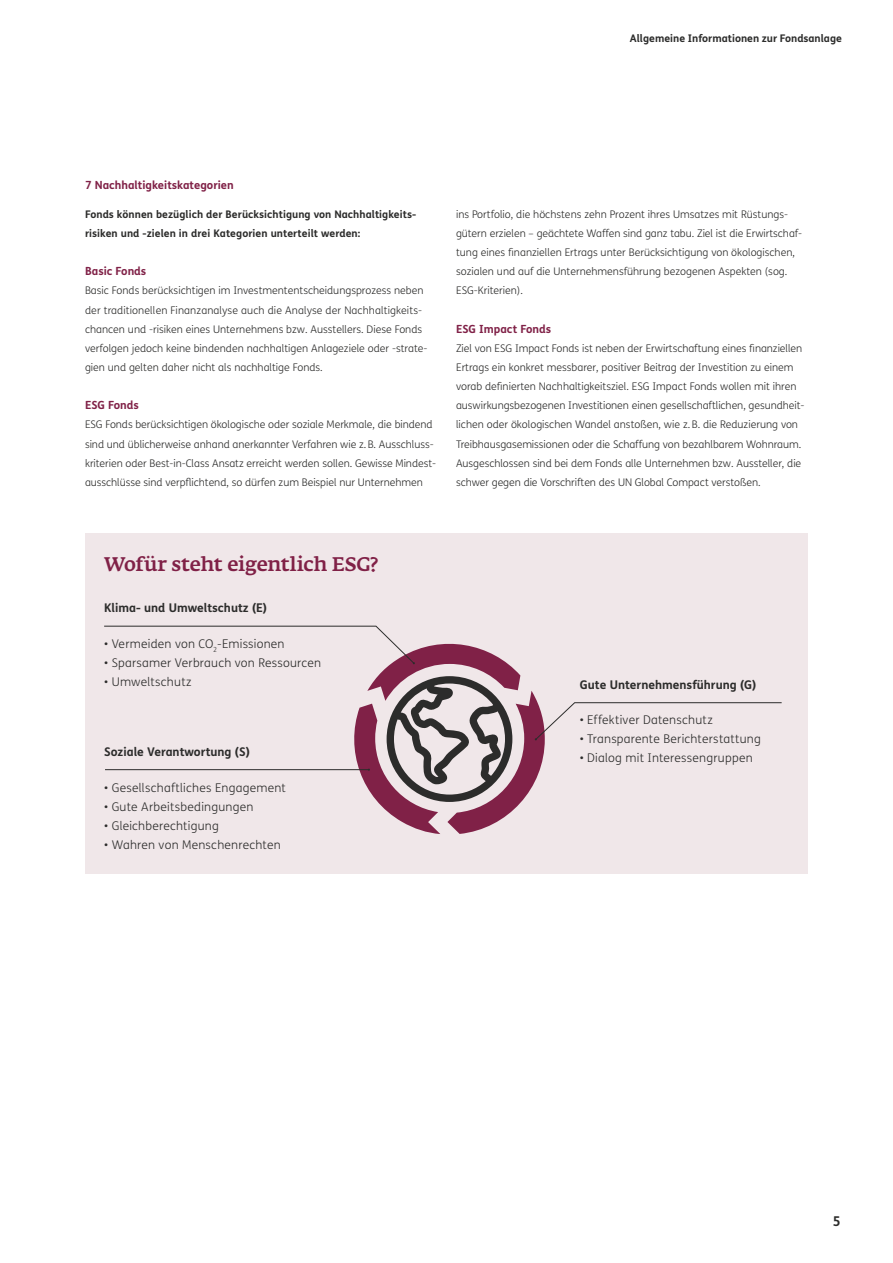
<style>
.page{position:relative;width:893px;height:1263px;background:#fff}
.page>*{position:absolute;margin:0;border:0;box-sizing:border-box;transform-origin:0 0}
.t1{font:500 19.5px "Fedra Serif A Pro";letter-spacing:-.01em;color:#802147}
.t2{font:700 13.5px "FS Me";color:#2c2c2b}
.t3{font:300 12px "FS Me";letter-spacing:.02em;color:#2c2c2b}
.t4{font:700 12px "FS Me";color:#2c2c2b}
.t5{font:700 11.25px "FS Me";color:#802147}
.t6{font:300 10.5px/19.2px "FS Me";letter-spacing:-.005em;color:#2c2c2b}
.t7{font:700 10.5px/19.2px "FS Me";letter-spacing:.005em;color:#2c2c2b}
</style>
<div class="page">
<div style="left:85px;top:533px;width:723px;height:340px;background:#f0e7e9"></div>
<svg style="left:104px;top:626px;width:678px;height:208px"></svg>
<p class="t7" style="left:630px;top:28px;width:214px">Allgemeine Informationen zur Fondsanlage</p>
<p class="t5" style="left:85px;top:177px;width:150px">7 Nachhaltigkeitskategorien</p>
<p class="t7" style="left:85px;top:204px;width:333px">Fonds können bezüglich der Berücksichtigung von Nachhaltigkeits&shy;risiken und -zielen in drei Kategorien unterteilt werden:</p>
<p class="t5" style="left:85px;top:263px;width:63px">Basic Fonds</p>
<p class="t6" style="left:85px;top:281px;width:344px">Basic Fonds berücksichtigen im Investmententscheidungsprozess neben der traditionellen Finanzanalyse auch die Analyse der Nachhaltigkeits&shy;chancen und -risiken eines Unternehmens bzw. Ausstellers. Diese Fonds verfolgen jedoch keine bindenden nachhaltigen Anlageziele oder -strate&shy;gien und gelten daher nicht als nachhaltige Fonds.</p>
<p class="t5" style="left:85px;top:397px;width:55px">ESG Fonds</p>
<p class="t6" style="left:85px;top:415px;width:353px">ESG Fonds berücksichtigen ökologische oder soziale Merkmale, die bindend sind und üblicherweise anhand anerkannter Verfahren wie z.B. Ausschluss&shy;kriterien oder Best-in-Class Ansatz erreicht werden sollen. Gewisse Mindest&shy;ausschlüsse sind verpflichtend, so dürfen zum Beispiel nur Unternehmen</p>
<p class="t6" style="left:456px;top:204px;width:348px">ins Portfolio, die höchstens zehn Prozent ihres Umsatzes mit Rüstungs&shy;gütern erzielen – geächtete Waffen sind ganz tabu. Ziel ist die Erwirtschaf&shy;tung eines finanziellen Ertrags unter Berücksichtigung von ökologischen, sozialen und auf die Unternehmensführung bezogenen Aspekten (sog.<br>ESG-Kriterien).</p>
<p class="t5" style="left:456px;top:320px;width:97px">ESG Impact Fonds</p>
<p class="t6" style="left:456px;top:338px;width:350px">Ziel von ESG Impact Fonds ist neben der Erwirtschaftung eines finanziellen Ertrags ein konkret messbarer, positiver Beitrag der Investition zu einem vorab definierten Nachhaltigkeitsziel. ESG Impact Fonds wollen mit ihren auswirkungsbezogenen Investitionen einen gesellschaftlichen, gesundheit&shy;lichen oder ökologischen Wandel anstoßen, wie z.B. die Reduzierung von Treibhausgasemissionen oder die Schaffung von bezahlbarem Wohnraum.<br>Ausgeschlossen sind bei dem Fonds alle Unternehmen bzw. Aussteller, die schwer gegen die Vorschriften des UN Global Compact verstoßen.</p>
<h1 class="t1" style="left:104px;top:553px;width:275px">Wofür steht eigentlich ESG?</h1>
<p class="t4" style="left:104px;top:598px;width:164px">Klima- und Umweltschutz (E)</p>
<p class="t3" style="left:104px;top:636px;width:182px">• Vermeiden von CO<sub>2</sub>-Emissionen</p>
<p class="t3" style="left:104px;top:655px;width:218px">• Sparsamer Verbrauch von Ressourcen</p>
<p class="t3" style="left:104px;top:674px;width:89px">• Umweltschutz</p>
<p class="t4" style="left:104px;top:742px;width:147px">Soziale Verantwortung (S)</p>
<p class="t3" style="left:104px;top:779px;width:183px">• Gesellschaftliches Engagement</p>
<p class="t3" style="left:104px;top:798px;width:151px">• Gute Arbeitsbedingungen</p>
<p class="t3" style="left:104px;top:817px;width:116px">• Gleichberechtigung</p>
<p class="t3" style="left:104px;top:837px;width:178px">• Wahren von Menschenrechten</p>
<p class="t4" style="left:580px;top:675px;width:178px">Gute Unternehmensführung (G)</p>
<p class="t3" style="left:580px;top:712px;width:135px">• Effektiver Datenschutz</p>
<p class="t3" style="left:580px;top:731px;width:183px">• Transparente Berichterstattung</p>
<p class="t3" style="left:580px;top:750px;width:174px">• Dialog mit Interessengruppen</p>
<p class="t2" style="left:833px;top:1211px;width:9px">5</p>
</div>
